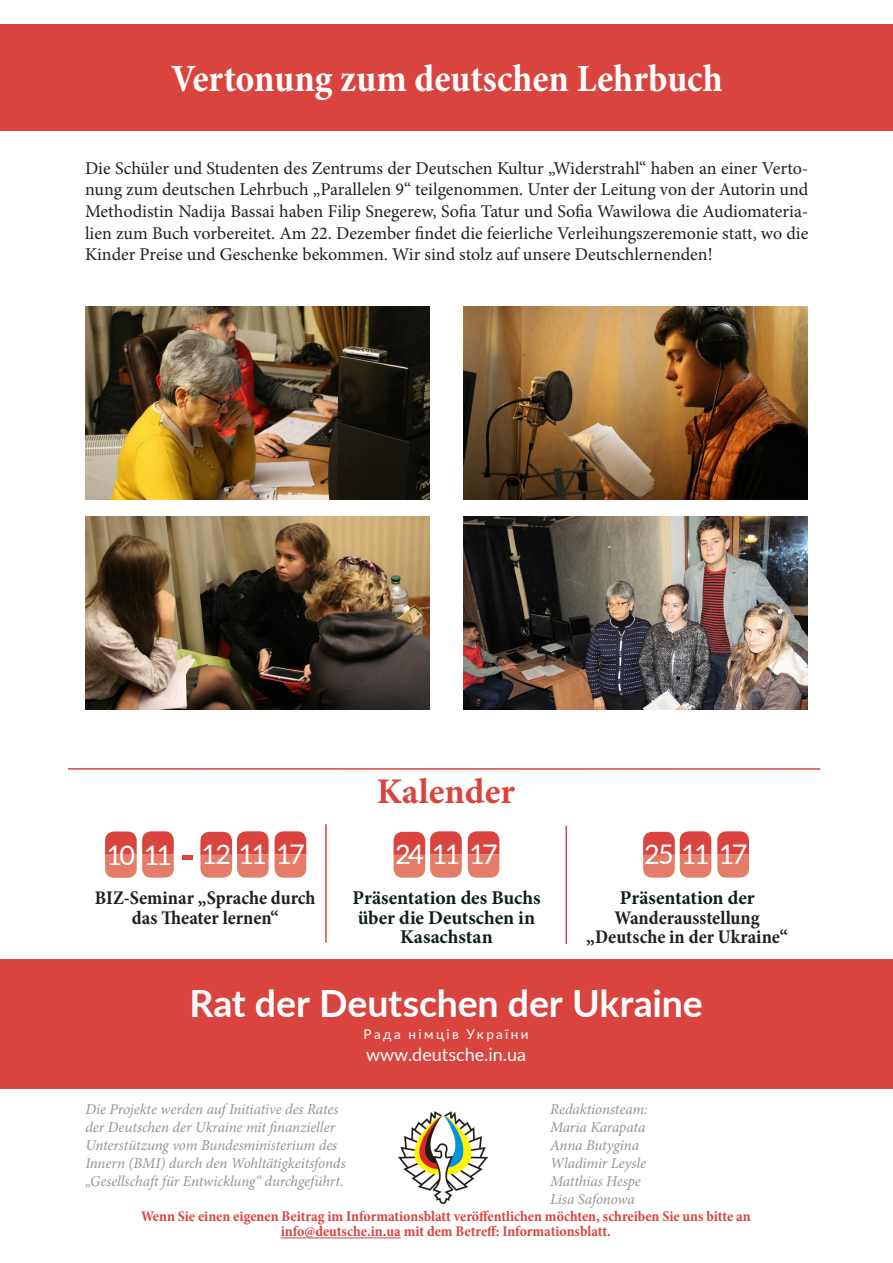
<style>
.page{position:relative;width:893px;height:1263px;background:#fff}
.page>*{position:absolute;margin:0;border:0;box-sizing:border-box;transform-origin:0 0}
.t1{font:700 condensed 39px "Minion Pro";color:#fff}
.t2{font:700 37.5px "Lato";letter-spacing:-.005em;color:#fff}
.t3{font:700 36px "Minion Pro";color:#da443f}
.t4{font:27px "Lato";letter-spacing:-.1em;color:#fff}
.t5{font:700 condensed 19.5px/19.5px "Minion Pro";color:#231f20;text-align:center}
.t6{font:700 19.5px/19.5px "Minion Pro";letter-spacing:-.005em;color:#0e1d1d;text-align:center}
.t7{font:18px/21.6px "Minion Pro";color:#231f20;text-align:justify}
.t8{font:18px "Lato";color:#fff}
.t9{font:italic 15px/18px "Minion Pro";letter-spacing:-.01em;color:#939598}
.t10{font:700 condensed 15px "Minion Pro";letter-spacing:-.005em;color:#da443f}
.t11{font:13.5px "Lato";letter-spacing:.175em;color:#fff}
</style>
<div class="page">
<div style="left:0;top:24px;width:893px;height:106px;background:#da443f"></div>
<div style="left:0;top:959px;width:893px;height:130px;background:#da443f"></div>
<hr style="left:68px;top:768px;width:752px;height:2px;background:#da443f">
<img style="left:399px;top:1111px;width:89px;height:93px">
<hr style="left:566px;top:826px;width:1px;height:118px;background:#da443f">
<svg style="left:275px;top:831px;width:31px;height:47px"></svg>
<svg style="left:200px;top:831px;width:69px;height:47px;background:#e3776c"></svg>
<div style="left:182px;top:855px;width:10px;height:5px;background:#da443f"></div>
<svg style="left:105px;top:831px;width:69px;height:47px;background:#e3766c"></svg>
<hr style="left:281px;top:1237px;width:120px;height:1px;background:#da443f">
<svg style="left:717px;top:831px;width:32px;height:47px;background:#e16c60"></svg>
<svg style="left:643px;top:831px;width:68px;height:47px;background:#e3756b"></svg>
<svg style="left:468px;top:831px;width:31px;height:47px"></svg>
<svg style="left:394px;top:831px;width:68px;height:47px;background:#e3756b"></svg>
<hr style="left:325px;top:824px;width:2px;height:119px;background:#da443f">
<img style="left:85px;top:306px;width:345px;height:193px">
<img style="left:464px;top:306px;width:344px;height:193px">
<img style="left:86px;top:516px;width:344px;height:193px">
<img style="left:464px;top:516px;width:344px;height:193px">
<p class="t1" style="left:171px;top:52px;width:553px">Vertonung zum deutschen Lehrbuch</p>
<p class="t7" style="left:85px;top:157px;width:725px">Die Schüler und Studenten des Zentrums der Deutschen Kultur „Widerstrahl“ haben an einer Verto&shy;nung zum deutschen Lehrbuch „Parallelen 9“ teilgenommen. Unter der Leitung von der Autorin und Methodistin Nadija Bassai haben Filip Snegerew, Sofia Tatur und Sofia Wawilowa die Audiomateria&shy;lien zum Buch vorbereitet. Am 22. Dezember findet die feierliche Verleihungszeremonie statt, wo die Kinder Preise und Geschenke bekommen. Wir sind stolz auf unsere Deutschlernenden!</p>
<p class="t4" style="left:107px;top:835px;width:67px">10 11</p>
<p class="t4" style="left:201px;top:835px;width:105px">12 11 17</p>
<p class="t5" style="left:95px;top:888px;width:222px">BIZ-Seminar „Sprache durch das Theater lernen“</p>
<p class="t3" style="left:377px;top:766px;width:140px">Kalender</p>
<p class="t4" style="left:395px;top:835px;width:104px">24 11 17</p>
<p class="t6" style="left:352px;top:888px;width:190px">Präsentation des Buchs über die Deutschen in<br>Kasachstan</p>
<p class="t4" style="left:644px;top:835px;width:105px">25 11 17</p>
<p class="t6" style="left:620px;top:888px;width:136px">Präsentation der</p>
<p class="t5" style="left:615px;top:908px;width:147px">Wanderausstellung</p>
<p class="t5" style="left:586px;top:927px;width:203px">„Deutsche in der Ukraine“</p>
<p class="t2" style="left:189px;top:976px;width:515px">Rat der Deutschen der Ukraine</p>
<p class="t11" style="left:364px;top:1024px;width:166px">Рада німців України</p>
<p class="t8" style="left:366px;top:1041px;width:162px">www.deutsche.in.ua</p>
<p class="t9" style="left:85px;top:1100px;width:262px">Die Projekte werden auf Initiative des Rates der Deutschen der Ukraine mit finanzieller Unterstützung vom Bundesministerium des Innern (BMI) durch den Wohltätigkeitsfonds „Gesellschaft für Entwicklung“ durchgeführt.</p>
<p class="t9" style="left:550px;top:1100px;width:99px">Redaktionsteam:</p>
<p class="t9" style="left:550px;top:1118px;width:97px">Maria Karapata</p>
<p class="t9" style="left:550px;top:1136px;width:90px">Anna Butygina</p>
<p class="t9" style="left:550px;top:1154px;width:97px">Wladimir Leysle</p>
<p class="t9" style="left:550px;top:1172px;width:92px">Matthias Hespe</p>
<p class="t9" style="left:550px;top:1190px;width:86px">Lisa Safonowa</p>
<p class="t10" style="left:141px;top:1205px;width:611px">Wenn Sie einen eigenen Beitrag im Informationsblatt veröffentlichen möchten, schreiben Sie uns bitte an</p>
<p class="t10" style="left:281px;top:1221px;width:332px">info@deutsche.in.ua mit dem Betreff: Informationsblatt.</p>
</div>
